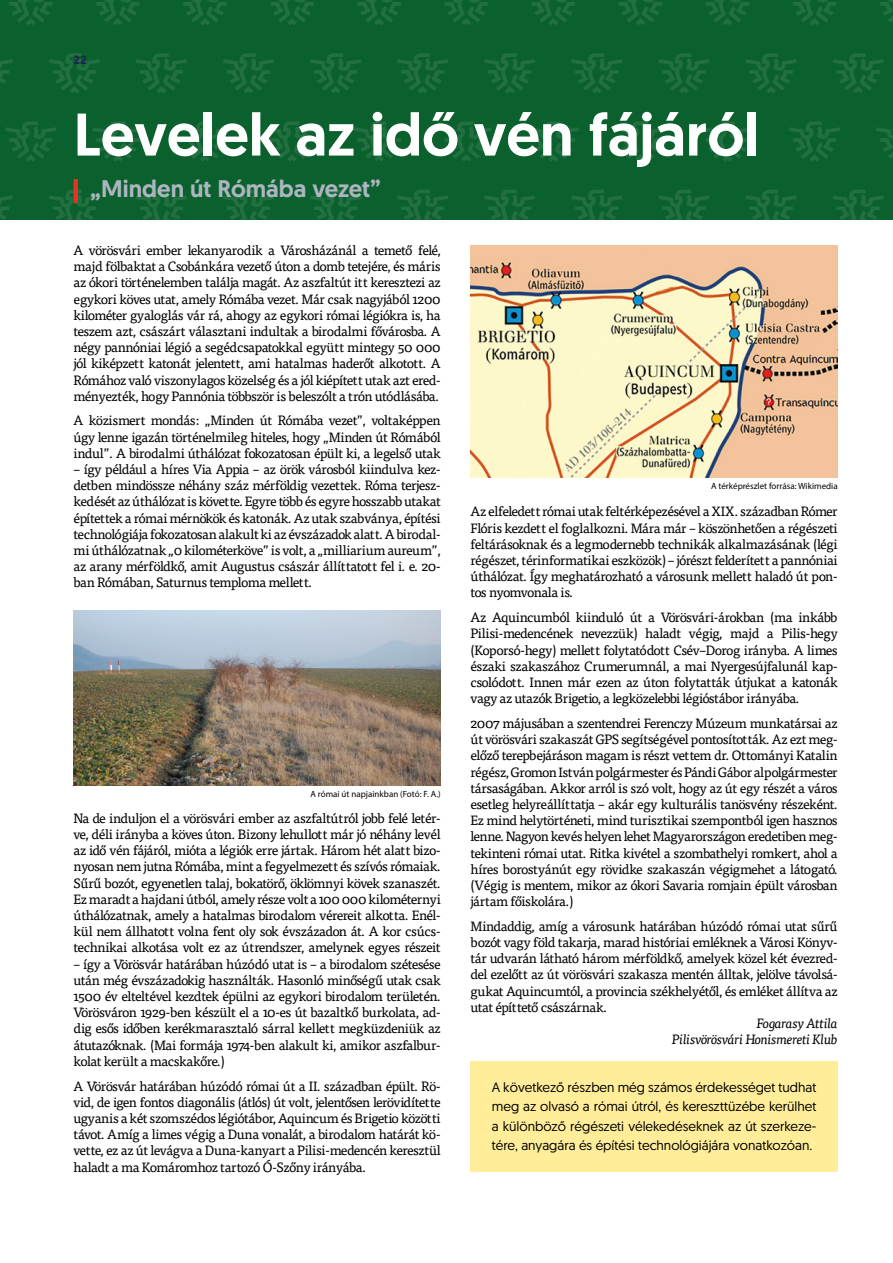
<style>
.page{position:relative;width:893px;height:1263px;background:#fff}
.page>*{position:absolute;margin:0;border:0;box-sizing:border-box;transform-origin:0 0}
.t1{font:500 60px "Geomanist";color:#fff}
.t2{font:500 24px "Geomanist";color:#adb5c0}
.t3{font:13.5px/16.2px "Tisa Pro";letter-spacing:-.04em;color:#000;text-align:justify}
.t4{font:13.5px/19.5px "Geomanist";color:#000;text-align:justify}
.t5{font:italic 13.5px/16.2px "Tisa Pro";letter-spacing:-.02em;color:#000;text-align:right}
.t6{font:700 12px "Geomanist";color:#1a2a53}
.t7{font:9px "Myriad Pro";color:#000}
</style>
<div class="page">
<div style="left:0;top:0;width:893px;height:219px;background:#0b612d"></div>
<svg style="left:880px;top:0;width:13px;height:22px"></svg>
<svg style="left:876px;top:127px;width:17px;height:32px"></svg>
<svg style="left:793px;top:0;width:43px;height:25px"></svg>
<svg style="left:789px;top:121px;width:51px;height:40px"></svg>
<svg style="left:833px;top:53px;width:51px;height:40px"></svg>
<svg style="left:833px;top:190px;width:51px;height:29px"></svg>
<svg style="left:706px;top:0;width:43px;height:25px"></svg>
<svg style="left:702px;top:121px;width:51px;height:40px"></svg>
<svg style="left:746px;top:53px;width:51px;height:40px"></svg>
<svg style="left:746px;top:190px;width:51px;height:29px"></svg>
<svg style="left:619px;top:0;width:43px;height:25px"></svg>
<svg style="left:615px;top:121px;width:51px;height:40px"></svg>
<svg style="left:658px;top:53px;width:51px;height:40px"></svg>
<svg style="left:658px;top:190px;width:51px;height:29px"></svg>
<svg style="left:532px;top:0;width:43px;height:25px"></svg>
<svg style="left:528px;top:121px;width:51px;height:40px"></svg>
<svg style="left:571px;top:53px;width:51px;height:40px"></svg>
<svg style="left:571px;top:190px;width:51px;height:29px"></svg>
<svg style="left:445px;top:0;width:43px;height:25px"></svg>
<svg style="left:441px;top:121px;width:51px;height:40px"></svg>
<svg style="left:484px;top:53px;width:51px;height:40px"></svg>
<svg style="left:484px;top:190px;width:51px;height:29px"></svg>
<svg style="left:357px;top:0;width:44px;height:25px"></svg>
<svg style="left:354px;top:121px;width:51px;height:40px"></svg>
<svg style="left:397px;top:53px;width:51px;height:40px"></svg>
<svg style="left:397px;top:190px;width:51px;height:29px"></svg>
<svg style="left:270px;top:0;width:44px;height:25px"></svg>
<svg style="left:267px;top:121px;width:51px;height:40px"></svg>
<svg style="left:310px;top:53px;width:51px;height:40px"></svg>
<svg style="left:310px;top:190px;width:51px;height:29px"></svg>
<svg style="left:183px;top:0;width:44px;height:25px"></svg>
<svg style="left:179px;top:121px;width:52px;height:40px"></svg>
<svg style="left:223px;top:53px;width:51px;height:40px"></svg>
<svg style="left:223px;top:190px;width:51px;height:29px"></svg>
<svg style="left:96px;top:0;width:44px;height:25px"></svg>
<svg style="left:92px;top:121px;width:51px;height:40px"></svg>
<svg style="left:136px;top:53px;width:51px;height:40px"></svg>
<svg style="left:136px;top:190px;width:51px;height:29px"></svg>
<svg style="left:9px;top:0;width:43px;height:25px"></svg>
<svg style="left:5px;top:121px;width:51px;height:40px"></svg>
<svg style="left:0;top:59px;width:13px;height:30px"></svg>
<svg style="left:49px;top:53px;width:51px;height:40px"></svg>
<svg style="left:0;top:196px;width:13px;height:23px"></svg>
<svg style="left:49px;top:190px;width:51px;height:29px"></svg>
<div style="left:73px;top:179px;width:5px;height:24px;background:#e63326"></div>
<div style="left:470px;top:1061px;width:368px;height:110px;background:#ffed99"></div>
<img style="left:470px;top:246px;width:368px;height:232px">
<img style="left:74px;top:611px;width:367px;height:175px">
<p class="t6" style="left:74px;top:52px;width:15px">22</p>
<h1 class="t1" style="left:74px;top:95px;width:687px">Levelek az idő vén fájáról</h1>
<h2 class="t2" style="left:91px;top:173px;width:292px">„Minden út Rómába vezet”</h2>
<p class="t3" style="left:74px;top:241px;width:369px">A vörösvári ember lekanyarodik a Városházánál a temető felé, majd fölbaktat a Csobánkára vezető úton a domb tetejére, és máris az ókori történelemben találja magát. Az aszfaltút itt keresztezi az egykori köves utat, amely Rómába vezet. Már csak nagyjából 1200 kilométer gyaloglás vár rá, ahogy az egykori római légiókra is, ha teszem azt, császárt választani indultak a birodalmi fővárosba. A négy pannóniai légió a segédcsapatokkal együtt mintegy 50 000 jól kiképzett katonát jelentett, ami hatalmas haderőt alkotott. A Rómához való viszonylagos közelség és a jól kiépített utak azt ered&shy;ményezték, hogy Pannónia többször is beleszólt a trón utódlásába.</p>
<p class="t3" style="left:74px;top:412px;width:369px">A közismert mondás: „Minden út Rómába vezet”, voltaképpen úgy lenne igazán történelmileg hiteles, hogy „Minden út Rómából indul”. A birodalmi úthálózat fokozatosan épült ki, a legelső utak</p>
<p class="t3" style="left:74px;top:460px;width:369px">– így például a híres Via Appia – az örök városból kiindulva kez&shy;detben mindössze néhány száz mérföldig vezettek. Róma terjesz&shy;kedését az úthálózat is követte. Egyre több és egyre hosszabb utakat építettek a római mérnökök és katonák. Az utak szabványa, építési technológiája fokozatosan alakult ki az évszázadok alatt. A birodal&shy;mi úthálózatnak „0 kilométerköve” is volt, a „milliarium aureum”, az arany mérföldkő, amit Augustus császár állíttatott fel i. e. 20- ban Rómában, Saturnus temploma mellett.</p>
<p class="t7" style="left:311px;top:788px;width:132px">A római út napjainkban (Fotó: F. A.)</p>
<p class="t3" style="left:74px;top:809px;width:369px">Na de induljon el a vörösvári ember az aszfaltútról jobb felé letér&shy;ve, déli irányba a köves úton. Bizony lehullott már jó néhány levél az idő vén fájáról, mióta a légiók erre jártak. Három hét alatt bizo&shy;nyosan nem jutna Rómába, mint a fegyelmezett és szívós rómaiak.<br>Sűrű bozót, egyenetlen talaj, bokatörő, öklömnyi kövek szanaszét.<br>Ez maradt a hajdani útból, amely része volt a 100 000 kilométernyi úthálózatnak, amely a hatalmas birodalom vérereit alkotta. Enél&shy;kül nem állhatott volna fent oly sok évszázadon át. A kor csúcs&shy;technikai alkotása volt ez az útrendszer, amelynek egyes részeit</p>
<p class="t3" style="left:74px;top:955px;width:369px">– így a Vörösvár határában húzódó utat is – a birodalom szétesése után még évszázadokig használták. Hasonló minőségű utak csak 1500 év elteltével kezdtek épülni az egykori birodalom területén.<br>Vörösváron 1929-ben készült el a 10-es út bazaltkő burkolata, ad&shy;dig esős időben kerékmarasztaló sárral kellett megküzdeniük az átutazóknak. (Mai formája 1974-ben alakult ki, amikor aszfalbur&shy;kolat került a macskakőre.)</p>
<p class="t3" style="left:74px;top:1077px;width:369px">A Vörösvár határában húzódó római út a II. században épült. Rö&shy;vid, de igen fontos diagonális (átlós) út volt, jelentősen lerövidítette ugyanis a két szomszédos légiótábor, Aquincum és Brigetio közötti távot. Amíg a limes végig a Duna vonalát, a birodalom határát kö&shy;vette, ez az út levágva a Duna-kanyart a Pilisi-medencén keresztül haladt a ma Komáromhoz tartozó Ó-Szőny irányába.</p>
<p class="t7" style="left:711px;top:480px;width:128px">A térképrészlet forrása: Wikimedia</p>
<p class="t3" style="left:470px;top:503px;width:369px">Az elfeledett római utak feltérképezésével a XIX. században Rómer Flóris kezdett el foglalkozni. Mára már – köszönhetően a régészeti feltárásoknak és a legmodernebb technikák alkalmazásának (légi régészet, térinformatikai eszközök) – jórészt felderített a pannóniai úthálózat. Így meghatározható a városunk mellett haladó út pon&shy;tos nyomvonala is.</p>
<p class="t3" style="left:470px;top:608px;width:369px">Az Aquincumból kiinduló út a Vörösvári-árokban (ma inkább Pilisi-medencének nevezzük) haladt végig, majd a Pilis-hegy (Koporsó-hegy) mellett folytatódott Csév–Dorog irányba. A limes északi szakaszához Crumerumnál, a mai Nyergesújfalunál kap&shy;csolódott. Innen már ezen az úton folytatták útjukat a katonák vagy az utazók Brigetio, a legközelebbi légióstábor irányába.</p>
<p class="t3" style="left:470px;top:714px;width:369px">2007 májusában a szentendrei Ferenczy Múzeum munkatársai az út vörösvári szakaszát GPS segítségével pontosították. Az ezt meg&shy;előző terepbejáráson magam is részt vettem dr. Ottományi Katalin régész, Gromon István polgármester és Pándi Gábor alpolgármester társaságában. Akkor arról is szó volt, hogy az út egy részét a város esetleg helyreállíttatja – akár egy kulturális tanösvény részeként.<br>Ez mind helytörténeti, mind turisztikai szempontból igen hasznos lenne. Nagyon kevés helyen lehet Magyarországon eredetiben meg&shy;tekinteni római utat. Ritka kivétel a szombathelyi romkert, ahol a híres borostyánút egy rövidke szakaszán végigmehet a látogató. (Végig is mentem, mikor az ókori Savaria romjain épült városban jártam főiskolára.)</p>
<p class="t3" style="left:470px;top:917px;width:369px">Mindaddig, amíg a városunk határában húzódó római utat sűrű bozót vagy föld takarja, marad históriai emléknek a Városi Könyv&shy;tár udvarán látható három mérföldkő, amelyek közel két évezred&shy;del ezelőtt az út vörösvári szakasza mentén álltak, jelölve távolsá&shy;gukat Aquincumtól, a provincia székhelyétől, és emléket állítva az utat építtető császárnak.</p>
<p class="t5" style="left:672px;top:1014px;width:167px">Fogarasy Attila<br>Pilisvörösvári Honismereti Klub</p>
<p class="t4" style="left:492px;top:1077px;width:326px">A következő részben még számos érdekességet tudhat meg az olvasó a római útról, és kereszttüzébe kerülhet a különböző régészeti vélekedéseknek az út szerkeze&shy;tére, anyagára és építési technológiájára vonatkozóan.</p>
</div>
